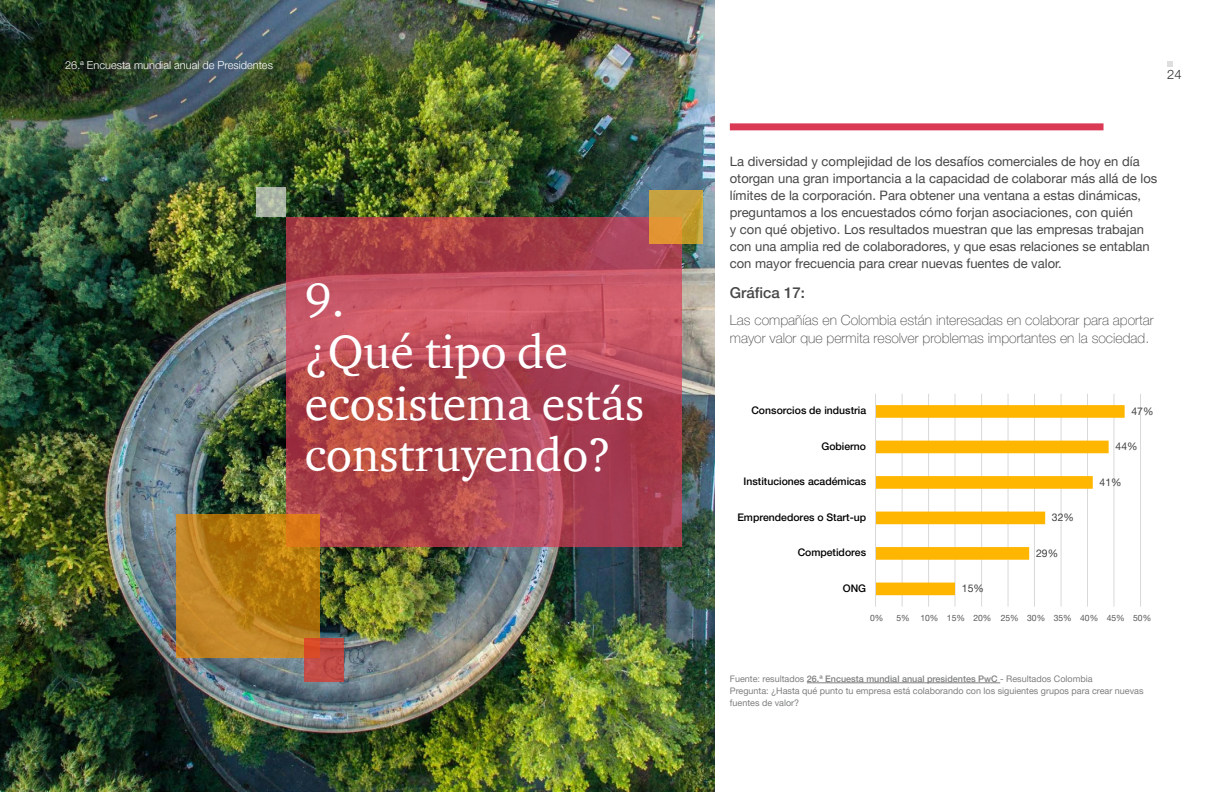
<style>
.page{position:relative;width:1224px;height:792px;background:#fff}
.page>*{position:absolute;margin:0;border:0;box-sizing:border-box;transform-origin:0 0}
.t1{font:48px/52px "ITC Charter Com";color:#fff}
.t2{font:500 15px "Helvetica Neue LT Pro";color:#464646}
.t3{font:100 14px/18px "Helvetica Neue LT Pro";color:#464646}
.t4{font:13px/17px "Helvetica Neue LT Pro";color:#464646}
.t5{font:300 13px "Helvetica Neue LT Pro";color:#2d2d2d}
.t6{font:300 11px "Helvetica Neue LT Pro";color:#fff}
.t7{font:500 10.4px "Helvetica Neue LT Pro";color:#000}
.t8{font:10.4px "Helvetica Neue LT Pro";color:#404040}
.t9{font:9px/12px "Helvetica Neue LT Pro";color:#7d7e7f}
.t10{font:8.6px "Helvetica Neue LT Pro";color:#595959}
.s1{font-weight:500}
</style>
<div class="page">
<img style="left:0;top:0;width:715px;height:792px">
<div style="left:730px;top:123px;width:374px;height:7px;background:#da3a54"></div>
<svg style="left:286px;top:217px;width:396px;height:330px;background:#b34753"></svg>
<svg style="left:256px;top:187px;width:30px;height:30px"></svg>
<svg style="left:649px;top:190px;width:54px;height:54px;background:#cd9c37"></svg>
<svg style="left:177px;top:514px;width:143px;height:143px;background:#bb7d19"></svg>
<svg style="left:304px;top:639px;width:40px;height:43px;background:#c54a3f"></svg>
<hr style="left:807px;top:683px;width:193px;height:1px;background:#7d7e7f">
<hr style="left:1140px;top:394px;width:1px;height:213px;background:#d9d9d9">
<hr style="left:1114px;top:394px;width:1px;height:213px;background:#d9d9d9">
<hr style="left:1087px;top:394px;width:1px;height:213px;background:#d9d9d9">
<hr style="left:1061px;top:394px;width:1px;height:213px;background:#d9d9d9">
<hr style="left:1034px;top:394px;width:1px;height:213px;background:#d9d9d9">
<hr style="left:1008px;top:394px;width:1px;height:213px;background:#d9d9d9">
<hr style="left:981px;top:394px;width:1px;height:213px;background:#d9d9d9">
<hr style="left:955px;top:394px;width:1px;height:213px;background:#d9d9d9">
<hr style="left:928px;top:394px;width:1px;height:213px;background:#d9d9d9">
<hr style="left:902px;top:394px;width:1px;height:213px;background:#d9d9d9">
<svg style="left:876px;top:405px;width:249px;height:190px"></svg>
<hr style="left:875px;top:394px;width:1px;height:213px;background:#d9d9d9">
<svg style="left:1167px;top:61px;width:6px;height:5px"></svg>
<p class="t6" style="left:65px;top:58px;width:209px">26.ª Encuesta mundial anual de Presidentes</p>
<h1 class="t1" style="left:305px;top:272px;width:341px">9.<br>¿Qué tipo de ecosistema estás construyendo?</h1>
<p class="t5" style="left:1167px;top:67px;width:16px">24</p>
<p class="t4" style="left:730px;top:152px;width:429px">La diversidad y complejidad de los desafíos comerciales de hoy en día otorgan una gran importancia a la capacidad de colaborar más allá de los límites de la corporación. Para obtener una ventana a estas dinámicas, preguntamos a los encuestados cómo forjan asociaciones, con quién<br>y con qué objetivo. Los resultados muestran que las empresas trabajan con una amplia red de colaboradores, y que esas relaciones se entablan con mayor frecuencia para crear nuevas fuentes de valor.</p>
<p class="t2" style="left:730px;top:284px;width:77px">Gráfica 17:</p>
<p class="t3" style="left:730px;top:311px;width:425px">Las compañías en Colombia están interesadas en colaborar para aportar mayor valor que permita resolver problemas importantes en la sociedad.</p>
<p class="t7" style="left:751px;top:404px;width:116px">Consorcios de industria</p>
<p class="t8" style="left:1131px;top:405px;width:24px">47%</p>
<p class="t7" style="left:821px;top:440px;width:46px">Gobierno</p>
<p class="t8" style="left:1116px;top:440px;width:24px">44%</p>
<p class="t7" style="left:744px;top:475px;width:124px">Instituciones académicas</p>
<p class="t8" style="left:1100px;top:476px;width:24px">41%</p>
<p class="t7" style="left:737px;top:511px;width:130px">Emprendedores o Start-up</p>
<p class="t8" style="left:1052px;top:511px;width:24px">32%</p>
<p class="t7" style="left:798px;top:546px;width:70px">Competidores</p>
<p class="t8" style="left:1036px;top:547px;width:24px">29%</p>
<p class="t7" style="left:843px;top:582px;width:25px">ONG</p>
<p class="t8" style="left:962px;top:582px;width:24px">15%</p>
<p class="t10" style="left:870px;top:612px;width:15px">0%</p>
<p class="t10" style="left:897px;top:612px;width:256px">5% 10% 15% 20% 25% 30% 35% 40% 45% 50%</p>
<p class="t9" style="left:730px;top:673px;width:415px">Fuente: resultados <span class="s1">26.ª Encuesta mundial anual presidentes PwC</span> - Resultados Colombia<br>Pregunta: ¿Hasta qué punto tu empresa está colaborando con los siguientes grupos para crear nuevas fuentes de valor?</p>
</div>
